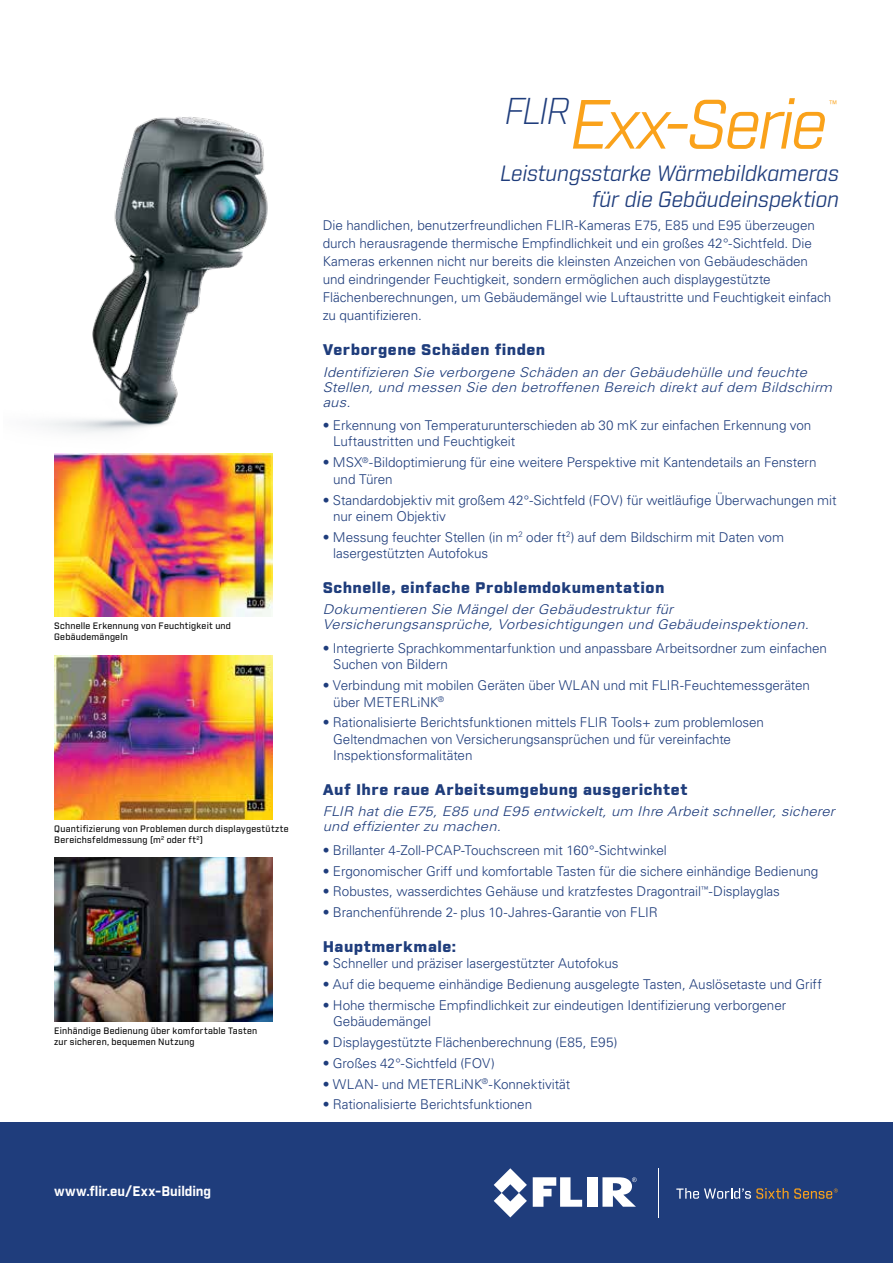
<style>
.page{position:relative;width:893px;height:1263px;background:#fff}
.page>*{position:absolute;margin:0;border:0;box-sizing:border-box;transform-origin:0 0}
.t1{font:italic 67.5px "Industry";letter-spacing:-.045em;color:#faa21b}
.t2{font:italic 21.45px/25.8px "Industry";letter-spacing:-.005em;color:#1f3d7c;text-align:right}
.t3{font:900 15px "Industry";letter-spacing:.03em;color:#1f3d7c;scale:1.1 1}
.t4{font:300 13.5px/16.5px "Univers LT Std";letter-spacing:-.005em;color:#1f3d7c}
.t5{font:italic 300 13.5px/15px "Univers LT Std";letter-spacing:.015em;color:#1f3d7c;scale:1.1 1}
.t6{font:700 13.5px "Industry";color:#fff}
.t7{font:10.5px "Univers LT Std";color:#faa21b}
.t8{font:500 9px/10.8px "Industry";letter-spacing:.025em;color:#000}
</style>
<div class="page">
<img style="left:54px;top:858px;width:218px;height:163px">
<img style="left:54px;top:655px;width:218px;height:164px">
<img style="left:54px;top:453px;width:218px;height:164px">
<img style="left:41px;top:117px;width:227px;height:316px">
<div style="left:0;top:1123px;width:893px;height:140px;background:#1f3d7c"></div>
<svg style="left:533px;top:1177px;width:49px;height:30px"></svg>
<div style="left:587px;top:1177px;width:10px;height:30px;background:#fff"></div>
<svg style="left:494px;top:1168px;width:33px;height:49px"></svg>
<svg style="left:602px;top:1177px;width:35px;height:30px"></svg>
<hr style="left:658px;top:1168px;width:1px;height:49px;background:#fff">
<svg style="left:676px;top:1188px;width:162px;height:11px"></svg>
<p class="t8" style="left:54px;top:621px;width:178px">Schnelle Erkennung von Feuchtigkeit und<br>Gebäudemängeln</p>
<p class="t8" style="left:54px;top:823px;width:236px">Quantifizierung von Problemen durch displaygestützte<br>Bereichsfeldmessung (m<sup>2</sup> oder ft<sup>2</sup>)</p>
<p class="t8" style="left:54px;top:1026px;width:205px">Einhändige Bedienung über komfortable Tasten zur sicheren, bequemen Nutzung</p>
<p class="t6" style="left:54px;top:1183px;width:159px">www.flir.eu/Exx-Building</p>
<h1 class="t1" style="left:504px;top:84px;width:324px"><sup>FLIR</sup>Exx-Serie</h1>
<p class="t7" style="left:828px;top:98px;width:12px">™</p>
<h2 class="t2" style="left:500px;top:161px;width:340px">Leistungsstarke Wärmebildkameras für die Gebäudeinspektion</h2>
<p class="t4" style="left:323px;top:216px;width:510px;line-height:18px">Die handlichen, benutzerfreundlichen FLIR-Kameras E75, E85 und E95 überzeugen durch herausragende thermische Empfindlichkeit und ein großes 42°-Sichtfeld. Die Kameras erkennen nicht nur bereits die kleinsten Anzeichen von Gebäudeschäden und eindringender Feuchtigkeit, sondern ermöglichen auch displaygestützte Flächenberechnungen, um Gebäudemängel wie Luftaustritte und Feuchtigkeit einfach zu quantifizieren.</p>
<p class="t3" style="left:323px;top:340px;width:204px">Verborgene Schäden finden</p>
<p class="t5" style="left:323px;top:365px;width:465px">Identifizieren Sie verborgene Schäden an der Gebäudehülle und feuchte<br>Stellen, und messen Sie den betroffenen Bereich direkt auf dem Bildschirm aus.</p>
<p class="t4" style="left:333px;top:417px;width:480px;text-indent:-11px">• Erkennung von Temperaturunterschieden ab 30 mK zur einfachen Erkennung von<br>Luftaustritten und Feuchtigkeit</p>
<p class="t4" style="left:333px;top:454px;width:485px;text-indent:-11px">• MSX<sup>®</sup>-Bildoptimierung für eine weitere Perspektive mit Kantendetails an Fenstern und Türen</p>
<p class="t4" style="left:333px;top:491px;width:505px;text-indent:-11px">• Standardobjektiv mit großem 42°-Sichtfeld (FOV) für weitläufige Überwachungen mit nur einem Objektiv</p>
<p class="t4" style="left:333px;top:529px;width:452px;text-indent:-11px">• Messung feuchter Stellen (in m<sup>2</sup> oder ft<sup>2</sup>) auf dem Bildschirm mit Daten vom lasergestützten Autofokus</p>
<p class="t3" style="left:323px;top:578px;width:312px">Schnelle, einfache Problemdokumentation</p>
<p class="t5" style="left:323px;top:602px;width:443px">Dokumentieren Sie Mängel der Gebäudestruktur für<br>Versicherungsansprüche, Vorbesichtigungen und Gebäudeinspektionen.</p>
<p class="t4" style="left:333px;top:640px;width:495px;text-indent:-11px">• Integrierte Sprachkommentarfunktion und anpassbare Arbeitsordner zum einfachen<br>Suchen von Bildern</p>
<p class="t4" style="left:333px;top:677px;width:478px;text-indent:-11px">• Verbindung mit mobilen Geräten über WLAN und mit FLIR-Feuchtemessgeräten über METERLiNK<sup>®</sup></p>
<p class="t4" style="left:333px;top:714px;width:432px;text-indent:-11px">• Rationalisierte Berichtsfunktionen mittels FLIR Tools+ zum problemlosen<br>Geltendmachen von Versicherungsansprüchen und für vereinfachte<br>Inspektionsformalitäten</p>
<p class="t3" style="left:323px;top:780px;width:333px">Auf Ihre raue Arbeitsumgebung ausgerichtet</p>
<p class="t5" style="left:323px;top:804px;width:467px">FLIR hat die E75, E85 und E95 entwickelt, um Ihre Arbeit schneller, sicherer und effizienter zu machen.</p>
<p class="t4" style="left:323px;top:842px;width:346px">• Brillanter 4-Zoll-PCAP-Touchscreen mit 160°-Sichtwinkel</p>
<p class="t4" style="left:323px;top:862px;width:497px">• Ergonomischer Griff und komfortable Tasten für die sichere einhändige Bedienung</p>
<p class="t4" style="left:323px;top:883px;width:459px">• Robustes, wasserdichtes Gehäuse und kratzfestes Dragontrail<sup>™</sup>-Displayglas</p>
<p class="t4" style="left:323px;top:904px;width:337px">• Branchenführende 2- plus 10-Jahres-Garantie von FLIR</p>
<p class="t3" style="left:323px;top:937px;width:123px">Hauptmerkmale:</p>
<p class="t4" style="left:323px;top:955px;width:297px">• Schneller und präziser lasergestützter Autofokus</p>
<p class="t4" style="left:323px;top:976px;width:501px">• Auf die bequeme einhändige Bedienung ausgelegte Tasten, Auslösetaste und Griff</p>
<p class="t4" style="left:333px;top:997px;width:455px;text-indent:-11px">• Hohe thermische Empfindlichkeit zur eindeutigen Identifizierung verborgener<br>Gebäudemängel</p>
<p class="t4" style="left:323px;top:1034px;width:296px">• Displaygestützte Flächenberechnung (E85, E95)</p>
<p class="t4" style="left:323px;top:1055px;width:174px">• Großes 42°-Sichtfeld (FOV)</p>
<p class="t4" style="left:323px;top:1075px;width:249px">• WLAN- und METERLiNK<sup>®</sup>-Konnektivität</p>
<p class="t4" style="left:323px;top:1096px;width:211px">• Rationalisierte Berichtsfunktionen</p>
</div>
